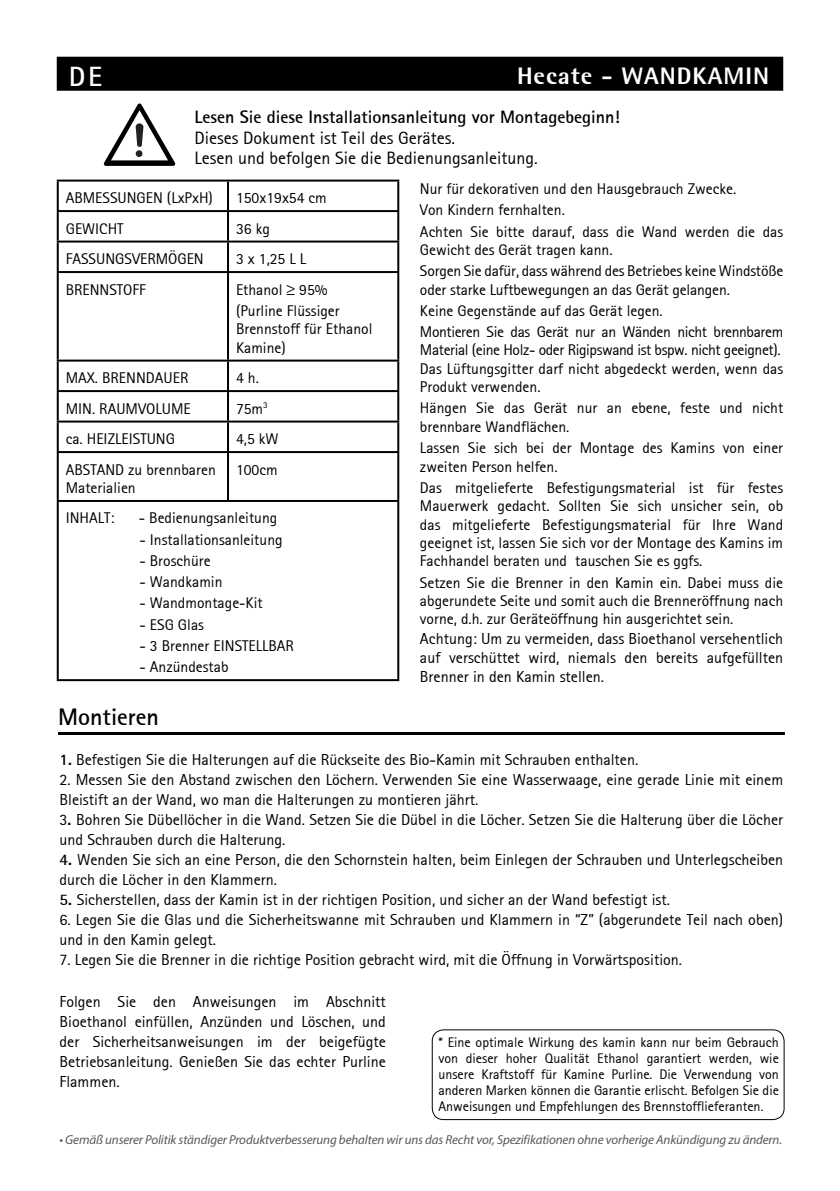
<style>
.page{position:relative;width:840px;height:1191px;background:#fff}
.page>*{position:absolute;margin:0;border:0;box-sizing:border-box;transform-origin:0 0}
.t1{font:700 28px "AT Rotis Sans Serif";color:#fff}
.t2{font:800 24px "AT Rotis Semi Sans";letter-spacing:.04em;color:#fff}
.t3{font:700 24px "AT Rotis Sans Serif";color:#000}
.t4{font:18px/20px "AT Rotis Sans Serif";color:#000}
.t5{font:700 18px "AT Rotis Sans Serif";color:#000}
.t6{font:16px/20px "AT Rotis Sans Serif";color:#000}
.t7{font:15.6px/18.4px "AT Rotis Sans Serif";color:#000}
.t8{font:14px/16px "AT Rotis Sans Serif";color:#000;text-align:justify}
.t9{font:italic 13px "Myriad Pro";letter-spacing:-.01em;color:#58585a}
.s1{font-weight:700}
</style>
<div class="page">
<hr style="left:58px;top:732px;width:726px;height:3px;background:#000">
<hr style="left:57px;top:180px;width:171px;height:2px;background:#000">
<hr style="left:57px;top:182px;width:2px;height:28px;background:#000">
<hr style="left:228px;top:180px;width:171px;height:2px;background:#000">
<hr style="left:227px;top:182px;width:2px;height:28px;background:#000">
<hr style="left:397px;top:182px;width:2px;height:28px;background:#000">
<hr style="left:57px;top:210px;width:171px;height:2px;background:#000">
<hr style="left:57px;top:212px;width:2px;height:28px;background:#000">
<hr style="left:228px;top:210px;width:171px;height:2px;background:#000">
<hr style="left:227px;top:212px;width:2px;height:28px;background:#000">
<hr style="left:397px;top:212px;width:2px;height:28px;background:#000">
<hr style="left:57px;top:240px;width:171px;height:2px;background:#000">
<hr style="left:57px;top:242px;width:2px;height:29px;background:#000">
<hr style="left:228px;top:240px;width:171px;height:2px;background:#000">
<hr style="left:227px;top:242px;width:2px;height:29px;background:#000">
<hr style="left:397px;top:242px;width:2px;height:29px;background:#000">
<hr style="left:57px;top:271px;width:171px;height:2px;background:#000">
<hr style="left:57px;top:273px;width:2px;height:86px;background:#000">
<hr style="left:228px;top:271px;width:171px;height:2px;background:#000">
<hr style="left:227px;top:273px;width:2px;height:86px;background:#000">
<hr style="left:397px;top:273px;width:2px;height:86px;background:#000">
<hr style="left:57px;top:359px;width:171px;height:2px;background:#000">
<hr style="left:57px;top:361px;width:2px;height:29px;background:#000">
<hr style="left:228px;top:359px;width:171px;height:2px;background:#000">
<hr style="left:227px;top:361px;width:2px;height:29px;background:#000">
<hr style="left:397px;top:361px;width:2px;height:29px;background:#000">
<hr style="left:57px;top:390px;width:171px;height:2px;background:#000">
<hr style="left:57px;top:392px;width:2px;height:28px;background:#000">
<hr style="left:228px;top:390px;width:171px;height:2px;background:#000">
<hr style="left:227px;top:392px;width:2px;height:28px;background:#000">
<hr style="left:397px;top:392px;width:2px;height:28px;background:#000">
<hr style="left:57px;top:420px;width:171px;height:2px;background:#000">
<hr style="left:57px;top:422px;width:2px;height:29px;background:#000">
<hr style="left:228px;top:420px;width:171px;height:2px;background:#000">
<hr style="left:227px;top:422px;width:2px;height:29px;background:#000">
<hr style="left:397px;top:422px;width:2px;height:29px;background:#000">
<hr style="left:57px;top:451px;width:171px;height:2px;background:#000">
<hr style="left:57px;top:453px;width:2px;height:47px;background:#000">
<hr style="left:228px;top:451px;width:171px;height:2px;background:#000">
<hr style="left:227px;top:453px;width:2px;height:47px;background:#000">
<hr style="left:397px;top:453px;width:2px;height:47px;background:#000">
<hr style="left:57px;top:500px;width:171px;height:2px;background:#000">
<hr style="left:57px;top:502px;width:2px;height:177px;background:#000">
<hr style="left:228px;top:500px;width:171px;height:2px;background:#000">
<hr style="left:397px;top:502px;width:2px;height:177px;background:#000">
<hr style="left:57px;top:679px;width:171px;height:2px;background:#000">
<hr style="left:228px;top:679px;width:171px;height:2px;background:#000">
<div style="left:58px;top:58px;width:723px;height:32px;background:#000"></div>
<div style="left:57px;top:57px;width:725px;height:34px;border:2px solid #000"></div>
<svg style="left:104px;top:103px;width:71px;height:63px"></svg>
<div style="left:431px;top:1029px;width:353px;height:91px;border:1px solid #000;border-radius:11px"></div>
<h1 class="t1" style="left:69px;top:59px;width:35px">DE</h1>
<h2 class="t2" style="left:517px;top:61px;width:253px">Hecate - WANDKAMIN</h2>
<p class="t5" style="left:194px;top:105px;width:426px">Lesen Sie diese Installationsanleitung vor Montagebeginn!</p>
<p class="t4" style="left:194px;top:128px;width:345px">Dieses Dokument ist Teil des Gerätes.<br>Lesen und befolgen Sie die Bedienungsanleitung.</p>
<p class="t7" style="left:66px;top:188px;width:149px">ABMESSUNGEN (LxPxH)</p>
<p class="t7" style="left:236px;top:188px;width:92px">150x19x54 cm</p>
<p class="t7" style="left:66px;top:219px;width:59px">GEWICHT</p>
<p class="t7" style="left:236px;top:219px;width:35px">36 kg</p>
<p class="t7" style="left:66px;top:249px;width:139px">FASSUNGSVERMÖGEN</p>
<p class="t7" style="left:236px;top:249px;width:72px">3 x 1,25 L L</p>
<p class="t7" style="left:66px;top:280px;width:82px">BRENNSTOFF</p>
<p class="t7" style="left:236px;top:278px;width:105px;line-height:21.2px">Ethanol ≥ 95% (Purline Flüssiger</p>
<p class="t7" style="left:236px;top:319px;width:138px">Brennstoff für Ethanol<br>Kamine)</p>
<p class="t7" style="left:66px;top:368px;width:124px">MAX. BRENNDAUER</p>
<p class="t7" style="left:236px;top:368px;width:24px">4 h.</p>
<p class="t7" style="left:66px;top:399px;width:126px">MIN. RAUMVOLUME</p>
<p class="t7" style="left:236px;top:399px;width:33px">75m<sup>3</sup></p>
<p class="t7" style="left:66px;top:429px;width:111px">ca. HEIZLEISTUNG</p>
<p class="t7" style="left:236px;top:429px;width:44px">4,5 kW</p>
<p class="t7" style="left:66px;top:460px;width:151px">ABSTAND zu brennbaren<br>Materialien</p>
<p class="t7" style="left:236px;top:460px;width:43px">100cm</p>
<p class="t7" style="left:66px;top:509px;width:50px">INHALT:</p>
<p class="t7" style="left:139px;top:509px;width:140px">- Bedienungsanleitung</p>
<p class="t7" style="left:139px;top:530px;width:144px">- Installationsanleitung</p>
<p class="t7" style="left:139px;top:551px;width:73px">- Broschüre</p>
<p class="t7" style="left:139px;top:572px;width:84px">- Wandkamin</p>
<p class="t7" style="left:139px;top:594px;width:125px">- Wandmontage-Kit</p>
<p class="t7" style="left:139px;top:615px;width:66px">- ESG Glas</p>
<p class="t7" style="left:139px;top:636px;width:156px">- 3 Brenner EINSTELLBAR</p>
<p class="t7" style="left:139px;top:657px;width:90px">- Anzündestab</p>
<h2 class="t3" style="left:58px;top:701px;width:102px">Montieren</h2>
<p class="t7" style="left:420px;top:178px;width:364px;line-height:21.2px">Nur für dekorativen und den Hausgebrauch Zwecke.<br>Von Kindern fernhalten.<br>Achten Sie bitte darauf, dass die Wand werden die das</p>
<p class="t7" style="left:420px;top:239px;width:364px;line-height:21.2px">Gewicht des Gerät tragen kann.<br>Sorgen Sie dafür, dass während des Betriebes keine Windstöße</p>
<p class="t7" style="left:420px;top:278px;width:364px;line-height:21.2px">oder starke Luftbewegungen an das Gerät gelangen.<br>Keine Gegenstände auf das Gerät legen.<br>Montieren Sie das Gerät nur an Wänden nicht brennbarem</p>
<p class="t7" style="left:420px;top:341px;width:364px">Material (eine Holz- oder Rigipswand ist bspw. nicht geeignet).<br>Das Lüftungsgitter darf nicht abgedeckt werden, wenn das<br>Produkt verwenden.</p>
<p class="t7" style="left:420px;top:399px;width:364px">Hängen Sie das Gerät nur an ebene, feste und nicht brennbare Wandflächen.</p>
<p class="t7" style="left:420px;top:438px;width:364px">Lassen Sie sich bei der Montage des Kamins von einer zweiten Person helfen.</p>
<p class="t7" style="left:420px;top:478px;width:364px;text-align:justify">Das mitgelieferte Befestigungsmaterial ist für festes Mauerwerk gedacht. Sollten Sie sich unsicher sein, ob das mitgelieferte Befestigungsmaterial für Ihre Wand geeignet ist, lassen Sie sich vor der Montage des Kamins im Fachhandel beraten und tauschen Sie es ggfs.</p>
<p class="t7" style="left:420px;top:573px;width:364px;text-align:justify">Setzen Sie die Brenner in den Kamin ein. Dabei muss die abgerundete Seite und somit auch die Brenneröffnung nach vorne, d.h. zur Geräteöffnung hin ausgerichtet sein.</p>
<p class="t6" style="left:420px;top:628px;width:364px;line-height:19.2px;text-align:justify">Achtung: Um zu vermeiden, dass Bioethanol versehentlich auf verschüttet wird, niemals den bereits aufgefüllten Brenner in den Kamin stellen.</p>
<p class="t6" style="left:59px;top:749px;width:580px"><span class="s1">1.</span> Befestigen Sie die Halterungen auf die Rückseite des Bio-Kamin mit Schrauben enthalten.</p>
<p class="t6" style="left:59px;top:769px;width:724px">2. Messen Sie den Abstand zwischen den Löchern. Verwenden Sie eine Wasserwaage, eine gerade Linie mit einem<br>Bleistift an der Wand, wo man die Halterungen zu montieren jährt.</p>
<p class="t6" style="left:59px;top:809px;width:724px">3<span class="s1">.</span> Bohren Sie Dübellöcher in die Wand. Setzen Sie die Dübel in die Löcher. Setzen Sie die Halterung über die Löcher und Schrauben durch die Halterung.</p>
<p class="t6" style="left:59px;top:849px;width:724px"><span class="s1">4.</span> Wenden Sie sich an eine Person, die den Schornstein halten, beim Einlegen der Schrauben und Unterlegscheiben durch die Löcher in den Klammern.</p>
<p class="t6" style="left:59px;top:889px;width:611px"><span class="s1">5.</span> Sicherstellen, dass der Kamin ist in der richtigen Position, und sicher an der Wand befestigt ist.</p>
<p class="t6" style="left:59px;top:909px;width:724px">6. Legen Sie die Glas und die Sicherheitswanne mit Schrauben und Klammern in “Z” (abgerundete Teil nach oben) und in den Kamin gelegt.</p>
<p class="t6" style="left:59px;top:949px;width:624px">7. Legen Sie die Brenner in die richtige Position gebracht wird, mit die Öffnung in Vorwärtsposition.</p>
<p class="t6" style="left:59px;top:991px;width:328px;text-align:justify">Folgen Sie den Anweisungen im Abschnitt Bioethanol einfüllen, Anzünden und Löschen, und der Sicherheitsanweisungen im der beigefügte Betriebsanleitung. Genießen Sie das echter Purline Flammen.</p>
<p class="t8" style="left:438px;top:1033px;width:342px">* Eine optimale Wirkung des kamin kann nur beim Gebrauch von dieser hoher Qualität Ethanol garantiert werden, wie unsere Kraftstoff für Kamine Purline. Die Verwendung von anderen Marken können die Garantie erlischt. Befolgen Sie die Anweisungen und Empfehlungen des Brennstofflieferanten.</p>
<p class="t9" style="left:59px;top:1131px;width:723px">• Gemäß unserer Politik ständiger Produktverbesserung behalten wir uns das Recht vor, Spezifikationen ohne vorherige Ankündigung zu ändern.</p>
</div>
